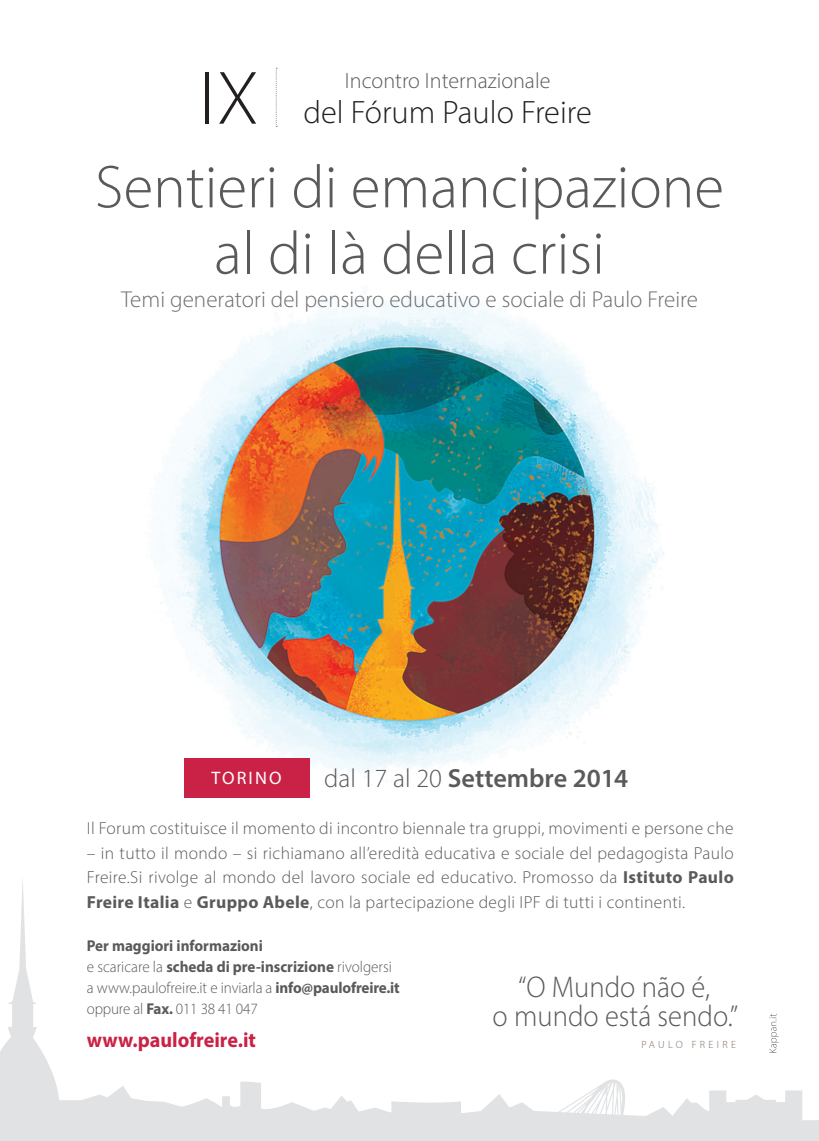
<style>
.page{position:relative;width:819px;height:1141px;background:#fff}
.page>*{position:absolute;margin:0;border:0;box-sizing:border-box;transform-origin:0 0}
.t1{font:300 60.9px/66.3px "Myriad Pro";color:#5a5a5d;text-align:center}
.t2{font:300 32.38px "Myriad Pro";color:#231f20}
.t3{font:300 30.1px/29.6px "Myriad Pro";color:#5a5a5d;text-align:center;scale:.95 1}
.t4{font:600 26.25px "Myriad Pro";color:#5a5a5d}
.t5{font:300 23.1px "Myriad Pro";color:#6c6d70}
.t6{font:300 22.05px "Myriad Pro";color:#5a5a5d}
.t7{font:700 21px "Myriad Pro";color:#ca2246;scale:.96 1}
.t8{font:18.03px "Myriad Pro";letter-spacing:.12em;color:#fff}
.t9{font:300 17.5px/24.5px "Myriad Pro";letter-spacing:.02em;color:#5a5a5d;text-align:justify}
.t10{font:700 15.75px/21px "Myriad Pro";color:#5a5a5d;scale:.96 1}
.t11{font:300 10.5px "Myriad Pro";letter-spacing:.32em;color:#7f6e62}
.s1{font-weight:300}
.s2{font-weight:700}
</style>
<div class="page">
<img style="left:155px;top:292px;width:509px;height:506px">
<svg style="left:0;top:880px;width:819px;height:261px"></svg>
<svg style="left:276px;top:68px;width:1px;height:59px"></svg>
<svg style="left:219px;top:72px;width:37px;height:52px"></svg>
<hr style="left:205px;top:72px;width:4px;height:52px;background:#231f20">
<div style="left:184px;top:758px;width:125px;height:40px;background:#ca2246"></div>
<svg style="left:769px;top:1014px;width:9px;height:39px"></svg>
<p class="t6" style="left:345px;top:67px;width:207px">Incontro Internazionale</p>
<h2 class="t2" style="left:303px;top:92px;width:290px">del Fórum Paulo Freire</h2>
<h1 class="t1" style="left:95px;top:153px;width:630px">Sentieri di emancipazione al di là della crisi</h1>
<h3 class="t5" style="left:121px;top:285px;width:578px">Temi generatori del pensiero educativo e sociale di Paulo Freire</h3>
<p class="t8" style="left:211px;top:767px;width:72px">TORINO</p>
<h3 class="t4" style="left:324px;top:761px;width:305px"><span class="s1">dal 17 al 20</span> Settembre 2014</h3>
<p class="t9" style="left:87px;top:816px;width:648px">Il Forum costituisce il momento di incontro biennale tra gruppi, movimenti e persone che</p>
<p class="t9" style="left:87px;top:840px;width:648px">– in tutto il mondo – si richiamano all’eredità educativa e sociale del pedagogista Paulo Freire.Si rivolge al mondo del lavoro sociale ed educativo. Promosso da <span class="s2">Istituto Paulo Freire Italia</span> e <span class="s2">Gruppo Abele</span>, con la partecipazione degli IPF di tutti i continenti.</p>
<p class="t10" style="left:87px;top:934px;width:327px">Per maggiori informazioni<br><span class="s1">e scaricare la</span> scheda di pre-inscrizione <span class="s1">rivolgersi a www.paulofreire.it e inviarla a</span> info@paulofreire.it <span class="s1">oppure al</span> Fax. <span class="s1">011 38 41 047</span></p>
<p class="t7" style="left:87px;top:1026px;width:178px">www.paulofreire.it</p>
<h3 class="t3" style="left:492px;top:971px;width:260px">“O Mundo não é,<br>o mundo está sendo.”</h3>
<p class="t11" style="left:641px;top:1038px;width:96px">PAULO FREIRE</p>
</div>
